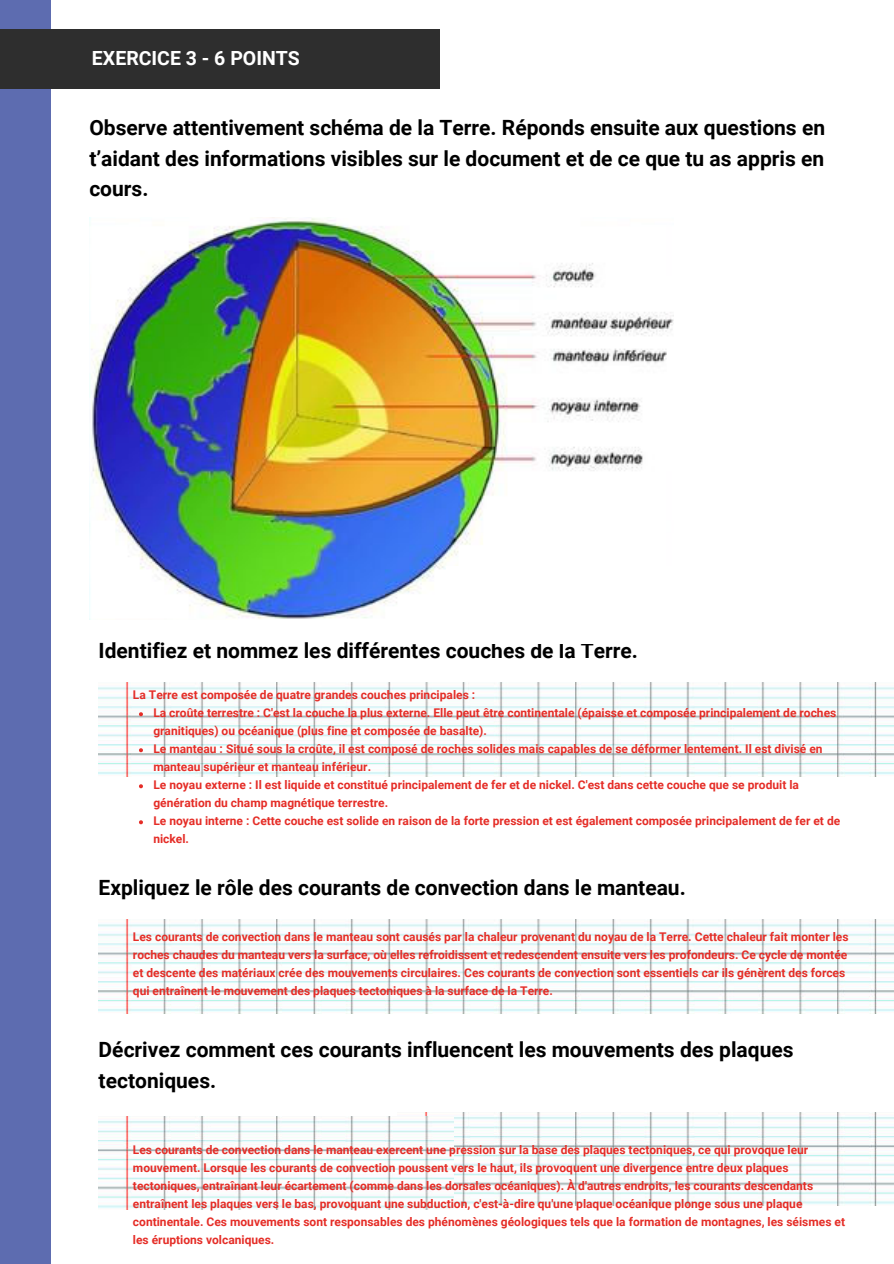
<style>
.page{position:relative;width:894px;height:1264px;background:#fff}
.page>*{position:absolute;margin:0;border:0;box-sizing:border-box;transform-origin:0 0}
.t1{font:700 21px/30.3px "Roboto";color:#000}
.t2{font:700 19.5px "Roboto";color:#fff}
.t3{font:700 12px/18px "Roboto";color:#e52d27}
</style>
<div class="page">
<div style="left:0;top:0;width:51px;height:1263px;background:#5d6cb0"></div>
<div style="left:0;top:30px;width:440px;height:59px;background:#2e2e2e"></div>
<img style="left:669px;top:682px;width:224px;height:94px">
<img style="left:453px;top:682px;width:216px;height:94px">
<img style="left:99px;top:682px;width:354px;height:94px">
<svg style="left:139px;top:712px;width:4px;height:4px"></svg>
<svg style="left:139px;top:748px;width:4px;height:4px"></svg>
<svg style="left:139px;top:784px;width:4px;height:4px"></svg>
<svg style="left:139px;top:820px;width:4px;height:4px"></svg>
<img style="left:669px;top:919px;width:224px;height:94px">
<img style="left:453px;top:919px;width:216px;height:94px">
<img style="left:99px;top:919px;width:354px;height:94px">
<img style="left:669px;top:1112px;width:224px;height:93px">
<img style="left:424px;top:1112px;width:245px;height:93px">
<img style="left:99px;top:1116px;width:354px;height:93px">
<img style="left:89px;top:217px;width:584px;height:402px">
<div style="left:446px;top:566px;width:237px;height:77px;background:#fff"></div>
<h2 class="t2" style="left:92px;top:44px;width:209px">EXERCICE 3 - 6 POINTS</h2>
<h1 class="t1" style="left:89px;top:112px;width:737px;text-align:justify">Observe attentivement schéma de la Terre. Réponds ensuite aux questions en t’aidant des informations visibles sur le document et de ce que tu as appris en cours.</h1>
<h1 class="t1" style="left:99px;top:634px;width:540px">Identifiez et nommez les différentes couches de la Terre.</h1>
<p class="t3" style="left:153px;top:685px;width:688px;text-indent:-20px">La Terre est composée de quatre grandes couches principales :<br>La croûte terrestre : C'est la couche la plus externe. Elle peut être continentale (épaisse et composée principalement de roches granitiques) ou océanique (plus fine et composée de basalte).<br>Le manteau : Situé sous la croûte, il est composé de roches solides mais capables de se déformer lentement. Il est divisé en manteau supérieur et manteau inférieur.<br>Le noyau externe : Il est liquide et constitué principalement de fer et de nickel. C'est dans cette couche que se produit la génération du champ magnétique terrestre.<br>Le noyau interne : Cette couche est solide en raison de la forte pression et est également composée principalement de fer et de nickel.</p>
<h1 class="t1" style="left:99px;top:871px;width:588px">Expliquez le rôle des courants de convection dans le manteau.</h1>
<p class="t3" style="left:133px;top:926px;width:717px">Les courants de convection dans le manteau sont causés par la chaleur provenant du noyau de la Terre. Cette chaleur fait monter les roches chaudes du manteau vers la surface, où elles refroidissent et redescendent ensuite vers les profondeurs. Ce cycle de montée et descente des matériaux crée des mouvements circulaires. Ces courants de convection sont essentiels car ils génèrent des forces qui entraînent le mouvement des plaques tectoniques à la surface de la Terre.</p>
<h1 class="t1" style="left:99px;top:1034px;width:696px">Décrivez comment ces courants influencent les mouvements des plaques tectoniques.</h1>
<p class="t3" style="left:133px;top:1140px;width:713px">Les courants de convection dans le manteau exercent une pression sur la base des plaques tectoniques, ce qui provoque leur mouvement. Lorsque les courants de convection poussent vers le haut, ils provoquent une divergence entre deux plaques tectoniques, entraînant leur écartement (comme dans les dorsales océaniques). À d'autres endroits, les courants descendants entraînent les plaques vers le bas, provoquant une subduction, c'est-à-dire qu'une plaque océanique plonge sous une plaque continentale. Ces mouvements sont responsables des phénomènes géologiques tels que la formation de montagnes, les séismes et les éruptions volcaniques.</p>
</div>
